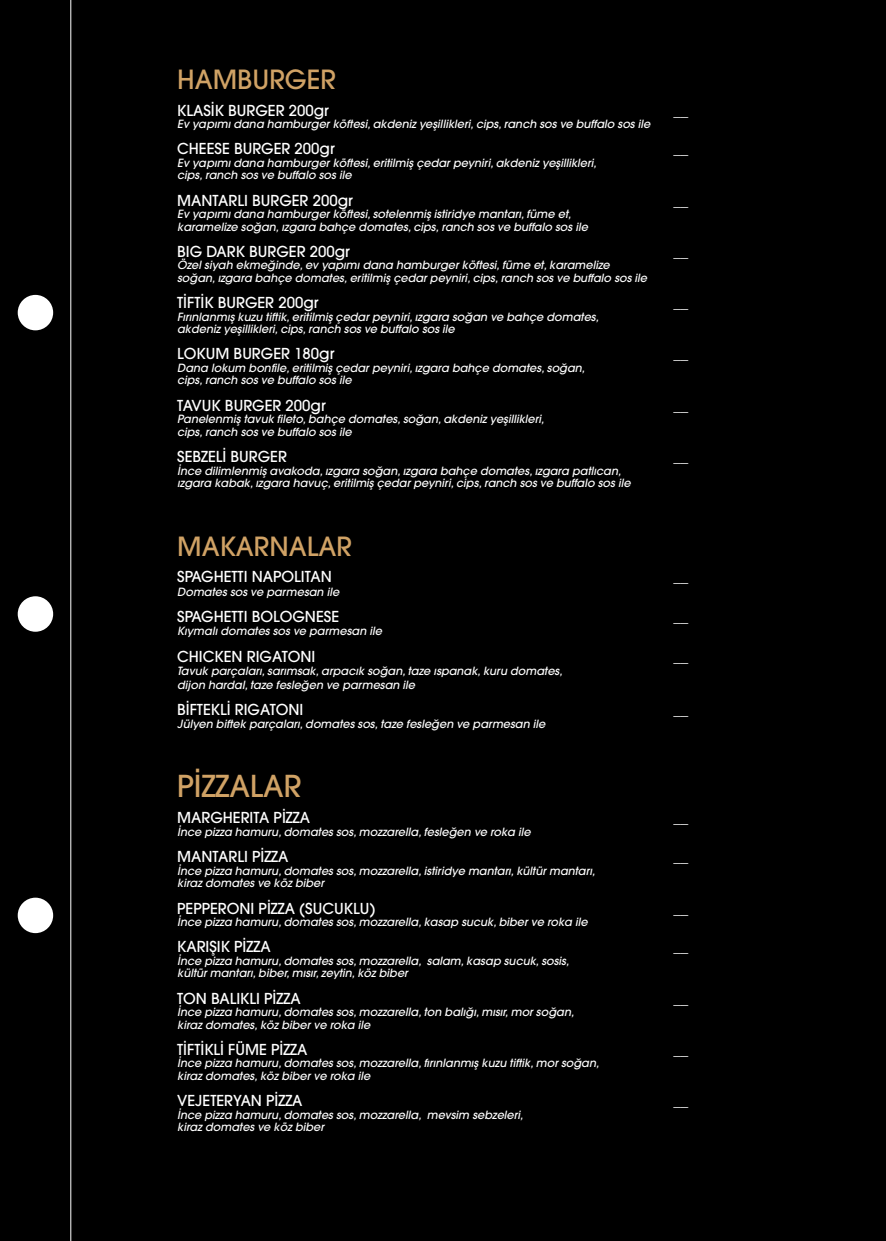
<style>
.page{position:relative;width:886px;height:1241px;background:#fff}
.page>*{position:absolute;margin:0;border:0;box-sizing:border-box;transform-origin:0 0}
.t1{font:30px "Avant Garde LT Medium";color:#d0a265}
.t2{font:26.25px "Avant Garde LT Medium";color:#d0a265}
.t3{font:15px "Avant Garde LT Medium";color:#fff}
.t4{font:italic 11.25px/12.5px "Avant Garde LT Medium";color:#fff}
</style>
<div class="page">
<div style="left:0;top:0;width:886px;height:1240px;background:#000"></div>
<div style="left:18px;top:295px;width:35px;height:35px;background:#fff;border-radius:50%"></div>
<div style="left:18px;top:897px;width:35px;height:35px;background:#fff;border-radius:50%"></div>
<div style="left:18px;top:596px;width:35px;height:35px;background:#fff;border-radius:50%"></div>
<hr style="left:71px;top:0;width:1px;height:1240px;background:#fff">
<h2 class="t2" style="left:177px;top:63px;width:160px">HAMBURGER</h2>
<h3 class="t3" style="left:177px;top:101px;width:153px">KLASİK BURGER 200gr</h3>
<p class="t4" style="left:177px;top:118px;width:475px">Ev yapımı dana hamburger köftesi, akdeniz yeşillikleri, cips, ranch sos ve buffalo sos ile</p>
<h3 class="t3" style="left:177px;top:139px;width:159px">CHEESE BURGER 200gr</h3>
<p class="t4" style="left:177px;top:156px;width:421px">Ev yapımı dana hamburger köftesi, eritilmiş çedar peyniri, akdeniz yeşillikleri, cips, ranch sos ve buffalo sos ile</p>
<h3 class="t3" style="left:177px;top:191px;width:177px">MANTARLI BURGER 200gr</h3>
<p class="t4" style="left:177px;top:208px;width:412px">Ev yapımı dana hamburger köftesi, sotelenmiş istiridye mantarı, füme et, karamelize soğan, ızgara bahçe domates, cips, ranch sos ve buffalo sos ile</p>
<h3 class="t3" style="left:177px;top:242px;width:174px">BIG DARK BURGER 200gr</h3>
<p class="t4" style="left:177px;top:259px;width:471px">Özel siyah ekmeğinde, ev yapımı dana hamburger köftesi, füme et, karamelize soğan, ızgara bahçe domates, eritilmiş çedar peyniri, cips, ranch sos ve buffalo sos ile</p>
<h3 class="t3" style="left:177px;top:293px;width:143px">TİFTİK BURGER 200gr</h3>
<p class="t4" style="left:177px;top:310px;width:423px">Fırınlanmış kuzu tiftik, eritilmiş çedar peyniri, ızgara soğan ve bahçe domates, akdeniz yeşillikleri, cips, ranch sos ve buffalo sos ile</p>
<h3 class="t3" style="left:177px;top:344px;width:159px">LOKUM BURGER 180gr</h3>
<p class="t4" style="left:177px;top:361px;width:409px">Dana lokum bonfile, eritilmiş çedar peyniri, ızgara bahçe domates, soğan, cips, ranch sos ve buffalo sos ile</p>
<h3 class="t3" style="left:177px;top:396px;width:150px">TAVUK BURGER 200gr</h3>
<p class="t4" style="left:177px;top:413px;width:369px">Panelenmiş tavuk fileto, bahçe domates, soğan, akdeniz yeşillikleri, cips, ranch sos ve buffalo sos ile</p>
<h3 class="t3" style="left:177px;top:447px;width:111px">SEBZELİ BURGER</h3>
<p class="t4" style="left:177px;top:464px;width:455px">İnce dilimlenmiş avakoda, ızgara soğan, ızgara bahçe domates, ızgara patlıcan, ızgara kabak, ızgara havuç, eritilmiş çedar peyniri, cips, ranch sos ve buffalo sos ile</p>
<h2 class="t2" style="left:177px;top:530px;width:176px">MAKARNALAR</h2>
<h3 class="t3" style="left:177px;top:567px;width:156px">SPAGHETTI NAPOLITAN</h3>
<p class="t4" style="left:177px;top:585px;width:164px">Domates sos ve parmesan ile</p>
<h3 class="t3" style="left:177px;top:607px;width:163px">SPAGHETTI BOLOGNESE</h3>
<p class="t4" style="left:177px;top:625px;width:206px">Kıymalı domates sos ve parmesan ile</p>
<h3 class="t3" style="left:177px;top:646px;width:140px">CHICKEN RIGATONI</h3>
<p class="t4" style="left:177px;top:664px;width:387px;line-height:13.5px">Tavuk parçaları, sarımsak, arpacık soğan, taze ıspanak, kuru domates, dijon hardal, taze fesleğen ve parmesan ile</p>
<h3 class="t3" style="left:177px;top:700px;width:128px">BİFTEKLİ RIGATONI</h3>
<p class="t4" style="left:177px;top:718px;width:370px">Jülyen biftek parçaları, domates sos, taze fesleğen ve parmesan ile</p>
<h1 class="t1" style="left:177px;top:767px;width:126px">PİZZALAR</h1>
<h3 class="t3" style="left:177px;top:808px;width:134px">MARGHERITA PİZZA</h3>
<p class="t4" style="left:177px;top:825px;width:355px">İnce pizza hamuru, domates sos, mozzarella, fesleğen ve roka ile</p>
<h3 class="t3" style="left:177px;top:847px;width:113px">MANTARLI PİZZA</h3>
<p class="t4" style="left:177px;top:864px;width:419px">İnce pizza hamuru, domates sos, mozzarella, istiridye mantarı, kültür mantarı, kiraz domates ve köz biber</p>
<h3 class="t3" style="left:177px;top:898px;width:200px">PEPPERONI PİZZA (SUCUKLU)</h3>
<p class="t4" style="left:177px;top:915px;width:412px">İnce pizza hamuru, domates sos, mozzarella, kasap sucuk, biber ve roka ile</p>
<h3 class="t3" style="left:177px;top:937px;width:95px">KARIŞIK PİZZA</h3>
<p class="t4" style="left:177px;top:954px;width:394px">İnce pizza hamuru, domates sos, mozzarella, salam, kasap sucuk, sosis, kültür mantarı, biber, mısır, zeytin, köz biber</p>
<h3 class="t3" style="left:177px;top:988px;width:125px">TON BALIKLI PİZZA</h3>
<p class="t4" style="left:177px;top:1005px;width:398px">İnce pizza hamuru, domates sos, mozzarella, ton balığı, mısır, mor soğan, kiraz domates, köz biber ve roka ile</p>
<h3 class="t3" style="left:177px;top:1039px;width:132px">TİFTİKLİ FÜME PİZZA</h3>
<p class="t4" style="left:177px;top:1056px;width:423px">İnce pizza hamuru, domates sos, mozzarella, fırınlanmış kuzu tiftik, mor soğan, kiraz domates, köz biber ve roka ile</p>
<h3 class="t3" style="left:177px;top:1091px;width:127px">VEJETERYAN PİZZA</h3>
<p class="t4" style="left:177px;top:1108px;width:348px">İnce pizza hamuru, domates sos, mozzarella, mevsim sebzeleri, kiraz domates ve köz biber</p>
<h3 class="t3" style="left:673px;top:101px;width:16px">__</h3>
<h3 class="t3" style="left:673px;top:139px;width:16px">__</h3>
<h3 class="t3" style="left:673px;top:191px;width:16px">__</h3>
<h3 class="t3" style="left:673px;top:242px;width:16px">__</h3>
<h3 class="t3" style="left:673px;top:293px;width:16px">__</h3>
<h3 class="t3" style="left:673px;top:344px;width:16px">__</h3>
<h3 class="t3" style="left:673px;top:396px;width:16px">__</h3>
<h3 class="t3" style="left:673px;top:447px;width:16px">__</h3>
<h3 class="t3" style="left:673px;top:567px;width:16px">__</h3>
<h3 class="t3" style="left:673px;top:607px;width:16px">__</h3>
<h3 class="t3" style="left:673px;top:646px;width:16px">__</h3>
<h3 class="t3" style="left:673px;top:700px;width:16px">__</h3>
<h3 class="t3" style="left:673px;top:808px;width:16px">__</h3>
<h3 class="t3" style="left:673px;top:847px;width:16px">__</h3>
<h3 class="t3" style="left:673px;top:937px;width:16px">__</h3>
<h3 class="t3" style="left:673px;top:1039px;width:16px">__</h3>
<h3 class="t3" style="left:673px;top:1091px;width:16px">__</h3>
</div>
